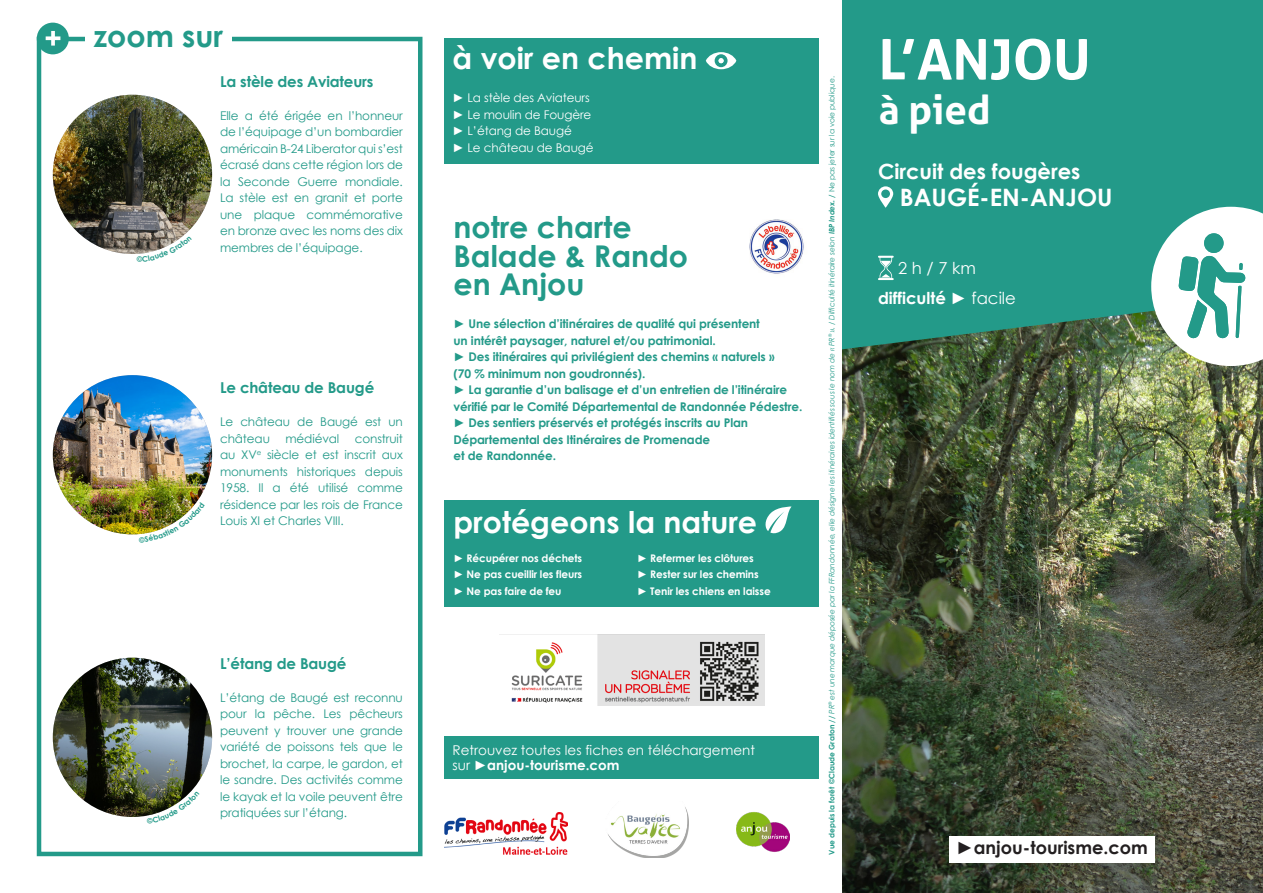
<style>
.page{position:relative;width:1263px;height:893px;background:#fff}
.page>*{position:absolute;margin:0;border:0;box-sizing:border-box;transform-origin:0 0}
.t1{font:700 55.8px "Aller";color:#fff}
.t2{font:700 40.2px "Aller";color:#fff}
.t3{font:700 30px "Century Gothic";color:#239a89}
.t4{font:700 30px "Century Gothic";color:#fff}
.t5{font:700 24px "Century Gothic";color:#fff}
.t6{font:700 21px "Century Gothic";color:#fff}
.t7{font:700 17.7px "Century Gothic";color:#231f20}
.t8{font:700 16.5px "Century Gothic";color:#fff}
.t9{font:16.5px "Century Gothic";color:#fff}
.t10{font:700 15px "Century Gothic";letter-spacing:-.01em;color:#239a89}
.t11{font:13.5px "Century Gothic";color:#fff}
.t12{font:700 13.5px "Century Gothic";color:#fff}
.t13{font:12px/16.5px "Century Gothic";letter-spacing:-.01em;color:#239a89;text-align:justify}
.t14{font:700 12px/16.5px "Century Gothic";letter-spacing:-.01em;color:#239a89}
.t15{font:12px "Century Gothic";letter-spacing:-.01em;color:#fff}
.t16{font:700 10.5px "Century Gothic";letter-spacing:-.01em;color:#fff}
.t17{font:italic 7.5px "Century Gothic";letter-spacing:-.01em;color:#239a89}
.s1{font-weight:700;font-style:normal}
.s2{font-weight:700}
.s3{font-style:normal}
.s4{font-weight:400}
</style>
<div class="page">
<img style="left:842px;top:349px;width:421px;height:544px">
<div style="left:37px;top:37px;width:385px;height:819px;border:4px solid #239a89"></div>
<div style="left:444px;top:500px;width:375px;height:107px;background:#239a89"></div>
<div style="left:842px;top:0;width:421px;height:349px;background:#239a89"></div>
<svg style="left:878px;top:186px;width:15px;height:22px"></svg>
<div style="left:949px;top:836px;width:206px;height:27px;background:#fff"></div>
<svg style="left:1151px;top:207px;width:112px;height:159px"></svg>
<svg style="left:878px;top:256px;width:16px;height:24px"></svg>
<svg style="left:765px;top:506px;width:27px;height:28px"></svg>
<div style="left:444px;top:736px;width:375px;height:42px;background:#239a89"></div>
<div style="left:444px;top:38px;width:375px;height:126px;background:#239a89"></div>
<svg style="left:706px;top:52px;width:30px;height:17px"></svg>
<img style="left:511px;top:635px;width:253px;height:71px">
<img style="left:737px;top:812px;width:53px;height:40px">
<img style="left:444px;top:812px;width:124px;height:43px">
<div style="left:37px;top:23px;width:32px;height:31px;background:#239a89;border-radius:50%"></div>
<svg style="left:46px;top:31px;width:14px;height:15px"></svg>
<div style="left:85px;top:16px;width:147px;height:40px;background:#fff"></div>
<img style="left:53px;top:95px;width:159px;height:159px;border-radius:80px">
<img style="left:53px;top:375px;width:159px;height:159px;border-radius:80px">
<img style="left:53px;top:658px;width:159px;height:159px;border-radius:80px">
<img style="left:608px;top:807px;width:80px;height:51px">
<img style="left:749px;top:219px;width:55px;height:55px">
<svg style="left:136px;top:236px;width:47px;height:18px"></svg>
<img style="left:139px;top:502px;width:58px;height:33px">
<svg style="left:147px;top:791px;width:45px;height:25px"></svg>
<p class="t3" style="left:93px;top:14px;width:131px">zoom sur</p>
<p class="t1" style="left:879px;top:25px;width:213px">L’ANJOU</p>
<p class="t2" style="left:879px;top:85px;width:114px">à pied</p>
<p class="t4" style="left:453px;top:36px;width:246px">à voir en chemin</p>
<p class="t15" style="left:453px;top:90px;width:139px">► La stèle des Aviateurs</p>
<p class="t15" style="left:453px;top:106px;width:140px">► Le moulin de Fougère</p>
<p class="t15" style="left:453px;top:123px;width:121px">► L’étang de Baugé</p>
<p class="t15" style="left:453px;top:139px;width:143px">► Le château de Baugé</p>
<p class="t10" style="left:220px;top:70px;width:155px">La stèle des Aviateurs</p>
<p class="t13" style="left:220px;top:107px;width:184px">Elle a été érigée en l’honneur de l’équipage d’un bombardier américain B-24 Liberator qui s’est écrasé dans cette région lors de la Seconde Guerre mondiale.<br>La stèle est en granit et porte une plaque commémorative en bronze avec les noms des dix membres de l’équipage.</p>
<p class="t17" style="left:826px;top:855px;width:780px;rotate:-90deg"><span class="s1">Vue depuis la forêt ©Claude Graton //</span> PR<sup>®</sup> est une marque déposée par la FFRandonnée, elle désigne les itinéraires identifiés sous le nom de « PR<sup>®</sup> ». / Difficulté itinéraire selon <span class="s2">IBP Index. /</span> <span class="s3">Ne pas jeter sur la voie publique.</span></p>
<p class="t6" style="left:878px;top:155px;width:204px">Circuit des fougères</p>
<p class="t5" style="left:900px;top:179px;width:214px">BAUGÉ-EN-ANJOU</p>
<p class="t3" style="left:453px;top:205px;width:180px">notre charte</p>
<p class="t3" style="left:453px;top:233px;width:236px">Balade &amp; Rando</p>
<p class="t3" style="left:453px;top:262px;width:132px">en Anjou</p>
<p class="t14" style="left:453px;top:315px;width:308px">► Une sélection d’itinéraires de qualité qui présentent</p>
<p class="t14" style="left:453px;top:332px;width:264px">un intérêt paysager, naturel et/ou patrimonial.</p>
<p class="t14" style="left:453px;top:348px;width:322px">► Des itinéraires qui privilégient des chemins « naturels »</p>
<p class="t14" style="left:453px;top:365px;width:193px">(70 % minimum non goudronnés).</p>
<p class="t14" style="left:453px;top:381px;width:350px">► La garantie d’un balisage et d’un entretien de l’itinéraire vérifié par le Comité Départemental de Randonnée Pédestre.</p>
<p class="t14" style="left:453px;top:414px;width:296px">► Des sentiers préservés et protégés inscrits au Plan<br>Départemental des Itinéraires de Promenade</p>
<p class="t14" style="left:453px;top:447px;width:104px">et de Randonnée.</p>
<p class="t9" style="left:898px;top:257px;width:79px">2 h / 7 km</p>
<p class="t8" style="left:878px;top:286px;width:139px">difficulté <span class="s4">► facile</span></p>
<p class="t10" style="left:220px;top:376px;width:156px">Le château de Baugé</p>
<p class="t13" style="left:220px;top:413px;width:184px">Le château de Baugé est un château</p>
<p class="t13" style="left:285px;top:430px;width:55px">médiéval</p>
<p class="t13" style="left:220px;top:430px;width:184px;text-indent:135px">construit au XV<sup>e</sup> siècle et est inscrit aux monuments historiques depuis 1958. Il a été utilisé comme résidence par les rois de France Louis XI et Charles VIII.</p>
<p class="t4" style="left:453px;top:500px;width:305px">protégeons la nature</p>
<p class="t16" style="left:453px;top:550px;width:130px">► Récupérer nos déchets</p>
<p class="t16" style="left:453px;top:566px;width:130px">► Ne pas cueillir les fleurs</p>
<p class="t16" style="left:453px;top:583px;width:110px">► Ne pas faire de feu</p>
<p class="t16" style="left:637px;top:550px;width:118px">► Refermer les clôtures</p>
<p class="t16" style="left:637px;top:566px;width:123px">► Rester sur les chemins</p>
<p class="t16" style="left:637px;top:583px;width:135px">► Tenir les chiens en laisse</p>
<p class="t10" style="left:220px;top:652px;width:128px">L’étang de Baugé</p>
<p class="t13" style="left:220px;top:689px;width:184px">L’étang de Baugé est reconnu pour la pêche. Les pêcheurs peuvent y trouver une grande variété de poissons tels que le brochet, la carpe, le gardon, et le sandre. Des activités comme le kayak et la voile peuvent être pratiquées sur l’étang.</p>
<p class="t11" style="left:453px;top:741px;width:304px">Retrouvez toutes les fiches en téléchargement</p>
<p class="t12" style="left:453px;top:755px;width:168px"><span class="s4">sur</span> ►anjou-tourisme.com</p>
<p class="t7" style="left:956px;top:834px;width:193px">►anjou-tourisme.com</p>
</div>
